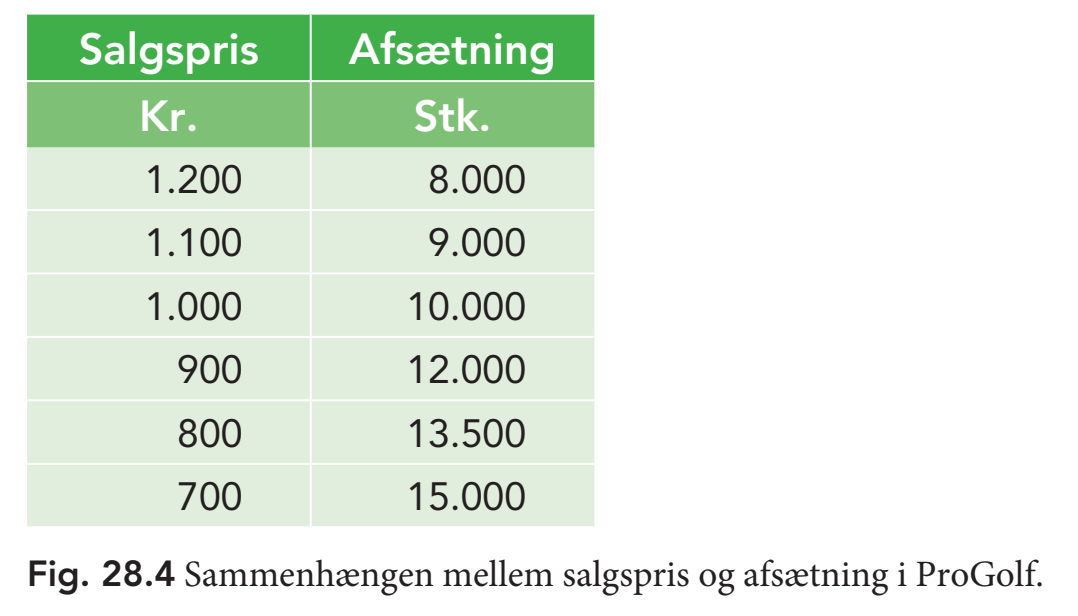
<style>
.page{position:relative;width:1078px;height:616px;background:#fff}
.page>*{position:absolute;margin:0;border:0;box-sizing:border-box;transform-origin:0 0}
.t1{font:800 43.2px "Avenir";color:#fff}
.t2{font:39.2px "Avenir";color:#231f20}
.t3{font:37.2px "Minion Pro";color:#231f20}
.s1{font-family:"Avenir";font-weight:800;font-size:36px}
</style>
<div class="page">
<div style="left:27px;top:15px;width:567px;height:65px;background:#40ae49"></div>
<div style="left:27px;top:82px;width:567px;height:65px;background:#7fc077"></div>
<div style="left:27px;top:147px;width:567px;height:379px;background:#e1eedd"></div>
<hr style="left:310px;top:82px;width:2px;height:65px;background:#fff">
<hr style="left:310px;top:147px;width:2px;height:62px;background:#fff">
<hr style="left:27px;top:209px;width:284px;height:2px;background:#fff">
<hr style="left:311px;top:209px;width:283px;height:2px;background:#fff">
<hr style="left:310px;top:211px;width:2px;height:61px;background:#fff">
<hr style="left:27px;top:272px;width:284px;height:2px;background:#fff">
<hr style="left:311px;top:272px;width:283px;height:2px;background:#fff">
<hr style="left:310px;top:274px;width:2px;height:62px;background:#fff">
<hr style="left:27px;top:336px;width:284px;height:2px;background:#fff">
<hr style="left:311px;top:336px;width:283px;height:2px;background:#fff">
<hr style="left:310px;top:338px;width:2px;height:61px;background:#fff">
<hr style="left:27px;top:399px;width:284px;height:2px;background:#fff">
<hr style="left:311px;top:399px;width:283px;height:2px;background:#fff">
<hr style="left:310px;top:401px;width:2px;height:62px;background:#fff">
<hr style="left:27px;top:463px;width:284px;height:2px;background:#fff">
<hr style="left:311px;top:463px;width:283px;height:2px;background:#fff">
<hr style="left:310px;top:465px;width:2px;height:61px;background:#fff">
<hr style="left:310px;top:15px;width:2px;height:65px;background:#fff">
<p class="t1" style="left:79px;top:23px;width:182px">Salgspris</p>
<p class="t1" style="left:349px;top:23px;width:209px">Afsætning</p>
<p class="t1" style="left:139px;top:90px;width:61px">Kr.</p>
<p class="t1" style="left:414px;top:90px;width:79px">Stk.</p>
<p class="t2" style="left:144px;top:157px;width:100px">1.200</p>
<p class="t2" style="left:428px;top:157px;width:100px">8.000</p>
<p class="t2" style="left:144px;top:220px;width:100px">1.100</p>
<p class="t2" style="left:428px;top:220px;width:100px">9.000</p>
<p class="t2" style="left:144px;top:283px;width:100px">1.000</p>
<p class="t2" style="left:406px;top:283px;width:121px">10.000</p>
<p class="t2" style="left:177px;top:347px;width:67px">900</p>
<p class="t2" style="left:406px;top:347px;width:121px">12.000</p>
<p class="t2" style="left:177px;top:410px;width:67px">800</p>
<p class="t2" style="left:406px;top:410px;width:121px">13.500</p>
<p class="t2" style="left:177px;top:474px;width:67px">700</p>
<p class="t2" style="left:406px;top:474px;width:121px">15.000</p>
<p class="t3" style="left:27px;top:549px;width:1018px"><span class="s1">Fig. 28.4</span> Sammenhængen mellem salgspris og afsætning i ProGolf.</p>
</div>
